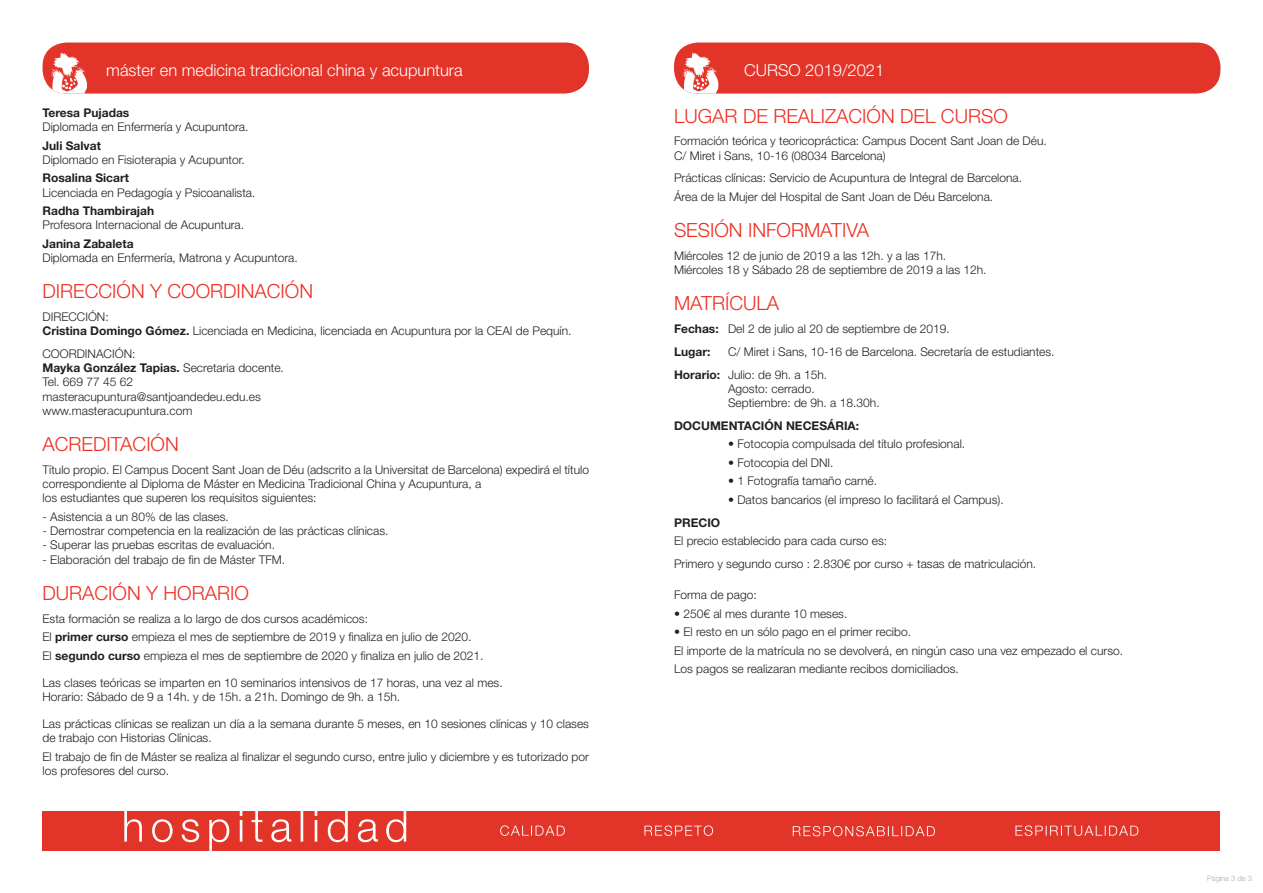
<style>
.page{position:relative;width:1263px;height:893px;background:#fff}
.page>*{position:absolute;margin:0;border:0;box-sizing:border-box;transform-origin:0 0}
.t1{font:300 19.5px "Helvetica Neue";color:#ee2e22}
.t2{font:300 16.5px "Helvetica Neue";color:#fff}
.t3{font:300 12px/14.2px "Helvetica Neue";color:#231f20}
.t4{font:700 12px "Helvetica Neue";color:#231f20}
.t5{font:300 7.5px "Helvetica Neue";color:#aaacac}
.s1{font-weight:700}
</style>
<div class="page">
<div style="left:43px;top:43px;width:546px;height:51px;background:#e23429;border-radius:24px"></div>
<svg style="left:51px;top:52px;width:36px;height:42px"></svg>
<div style="left:674px;top:43px;width:546px;height:51px;background:#e23429;border-radius:24px"></div>
<svg style="left:683px;top:52px;width:36px;height:42px"></svg>
<div style="left:43px;top:811px;width:1177px;height:39px;background:#e23429"></div>
<svg style="left:124px;top:811px;width:282px;height:39px"></svg>
<svg style="left:500px;top:825px;width:65px;height:11px"></svg>
<svg style="left:644px;top:825px;width:69px;height:11px"></svg>
<svg style="left:793px;top:826px;width:142px;height:10px"></svg>
<svg style="left:1015px;top:825px;width:123px;height:11px"></svg>
<h2 class="t2" style="left:106px;top:60px;width:358px">máster en medicina tradicional china y acupuntura</h2>
<h2 class="t2" style="left:744px;top:60px;width:142px">CURSO 2019/2021</h2>
<p class="t4" style="left:43px;top:105px;width:88px">Teresa Pujadas</p>
<p class="t3" style="left:43px;top:119px;width:207px">Diplomada en Enfermería y Acupuntora.</p>
<p class="t4" style="left:43px;top:138px;width:60px">Juli Salvat</p>
<p class="t3" style="left:43px;top:152px;width:204px">Diplomado en Fisioterapia y Acupuntor.</p>
<p class="t4" style="left:43px;top:171px;width:88px">Rosalina Sicart</p>
<p class="t3" style="left:43px;top:185px;width:214px">Licenciada en Pedagogía y Psicoanalista.</p>
<p class="t4" style="left:43px;top:203px;width:113px">Radha Thambirajah</p>
<p class="t3" style="left:43px;top:218px;width:203px">Profesora Internacional de Acupuntura.</p>
<p class="t4" style="left:43px;top:236px;width:93px">Janina Zabaleta</p>
<p class="t3" style="left:43px;top:250px;width:257px">Diplomada en Enfermería, Matrona y Acupuntora.</p>
<h1 class="t1" style="left:43px;top:279px;width:272px">DIRECCIÓN Y COORDINACIÓN</h1>
<p class="t3" style="left:43px;top:309px;width:530px">DIRECCIÓN:<br><span class="s1">Cristina Domingo Gómez.</span> Licenciada en Medicina, licenciada en Acupuntura por la CEAI de Pequín.</p>
<p class="t3" style="left:43px;top:346px;width:243px">COORDINACIÓN:<br><span class="s1">Mayka González Tapias.</span> Secretaria docente.<br>Tel. 669 77 45 62 masteracupuntura@santjoandedeu.edu.es www.masteracupuntura.com</p>
<h1 class="t1" style="left:43px;top:432px;width:138px">ACREDITACIÓN</h1>
<p class="t3" style="left:43px;top:462px;width:548px">Título propio. El Campus Docent Sant Joan de Déu (adscrito a la Universitat de Barcelona) expedirá el título correspondiente al Diploma de Máster en Medicina Tradicional China y Acupuntura, a<br>los estudiantes que superen los requisitos siguientes:</p>
<p class="t3" style="left:43px;top:509px;width:188px">- Asistencia a un 80% de las clases.</p>
<p class="t3" style="left:43px;top:523px;width:347px">- Demostrar competencia en la realización de las prácticas clínicas.</p>
<p class="t3" style="left:43px;top:538px;width:234px">- Superar las pruebas escritas de evaluación.</p>
<p class="t3" style="left:43px;top:552px;width:244px">- Elaboración del trabajo de fin de Máster TFM.</p>
<h1 class="t1" style="left:43px;top:581px;width:208px">DURACIÓN Y HORARIO</h1>
<p class="t3" style="left:43px;top:609px;width:443px;line-height:18.5px">Esta formación se realiza a lo largo de dos cursos académicos:<br>El <span class="s1">primer curso</span> empieza el mes de septiembre de 2019 y finaliza en julio de 2020.<br>El <span class="s1">segundo curso</span> empieza el mes de septiembre de 2020 y finaliza en julio de 2021.</p>
<p class="t3" style="left:43px;top:675px;width:462px">Las clases teóricas se imparten en 10 seminarios intensivos de 17 horas, una vez al mes.<br>Horario: Sábado de 9 a 14h. y de 15h. a 21h. Domingo de 9h. a 15h.</p>
<p class="t3" style="left:43px;top:716px;width:548px">Las prácticas clínicas se realizan un día a la semana durante 5 meses, en 10 sesiones clínicas y 10 clases de trabajo con Historias Clínicas.</p>
<p class="t3" style="left:43px;top:749px;width:548px">El trabajo de fin de Máster se realiza al finalizar el segundo curso, entre julio y diciembre y es tutorizado por los profesores del curso.</p>
<h1 class="t1" style="left:674px;top:104px;width:335px">LUGAR DE REALIZACIÓN DEL CURSO</h1>
<p class="t3" style="left:674px;top:134px;width:374px">Formación teórica y teoricopráctica: Campus Docent Sant Joan de Déu.<br>C/ Miret i Sans, 10-16 (08034 Barcelona)</p>
<p class="t3" style="left:674px;top:169px;width:350px;line-height:18.5px">Prácticas clínicas: Servicio de Acupuntura de Integral de Barcelona.<br>Área de la Mujer del Hospital de Sant Joan de Déu Barcelona.</p>
<h1 class="t1" style="left:674px;top:218px;width:197px">SESIÓN INFORMATIVA</h1>
<p class="t3" style="left:674px;top:248px;width:314px">Miércoles 12 de junio de 2019 a las 12h. y a las 17h.<br>Miércoles 18 y Sábado 28 de septiembre de 2019 a las 12h.</p>
<h1 class="t1" style="left:674px;top:291px;width:107px">MATRÍCULA</h1>
<p class="t3" style="left:674px;top:317px;width:277px;line-height:22.8px"><span class="s1">Fechas:</span> Del 2 de julio al 20 de septiembre de 2019.<br><span class="s1">Lugar:</span></p>
<p class="t3" style="left:674px;top:340px;width:382px;line-height:22.8px;text-indent:54px">C/ Miret i Sans, 10-16 de Barcelona. Secretaría de estudiantes.<br><span class="s1">Horario:</span> Julio: de 9h. a 15h.</p>
<p class="t3" style="left:728px;top:381px;width:153px">Agosto: cerrado.<br>Septiembre: de 9h. a 18.30h.</p>
<p class="t4" style="left:674px;top:418px;width:187px">DOCUMENTACIÓN NECESÁRIA:</p>
<p class="t3" style="left:728px;top:437px;width:239px">• Fotocopia compulsada del título profesional.</p>
<p class="t3" style="left:728px;top:455px;width:107px">• Fotocopia del DNI.</p>
<p class="t3" style="left:728px;top:474px;width:151px">• 1 Fotografía tamaño carné.</p>
<p class="t3" style="left:728px;top:492px;width:277px">• Datos bancarios (el impreso lo facilitará el Campus).</p>
<p class="t4" style="left:674px;top:515px;width:48px">PRECIO</p>
<p class="t3" style="left:674px;top:529px;width:364px;line-height:22.8px">El precio establecido para cada curso es:<br>Primero y segundo curso : 2.830€ por curso + tasas de matriculación.</p>
<p class="t3" style="left:674px;top:587px;width:84px">Forma de pago:</p>
<p class="t3" style="left:674px;top:606px;width:175px">• 250€ al mes durante 10 meses.</p>
<p class="t3" style="left:674px;top:622px;width:451px;line-height:18.5px">• El resto en un sólo pago en el primer recibo.<br>El importe de la matrícula no se devolverá, en ningún caso una vez empezado el curso.<br>Los pagos se realizaran mediante recibos domiciliados.</p>
<p class="t5" style="left:1207px;top:874px;width:46px">Página 3 de 3</p>
</div>
